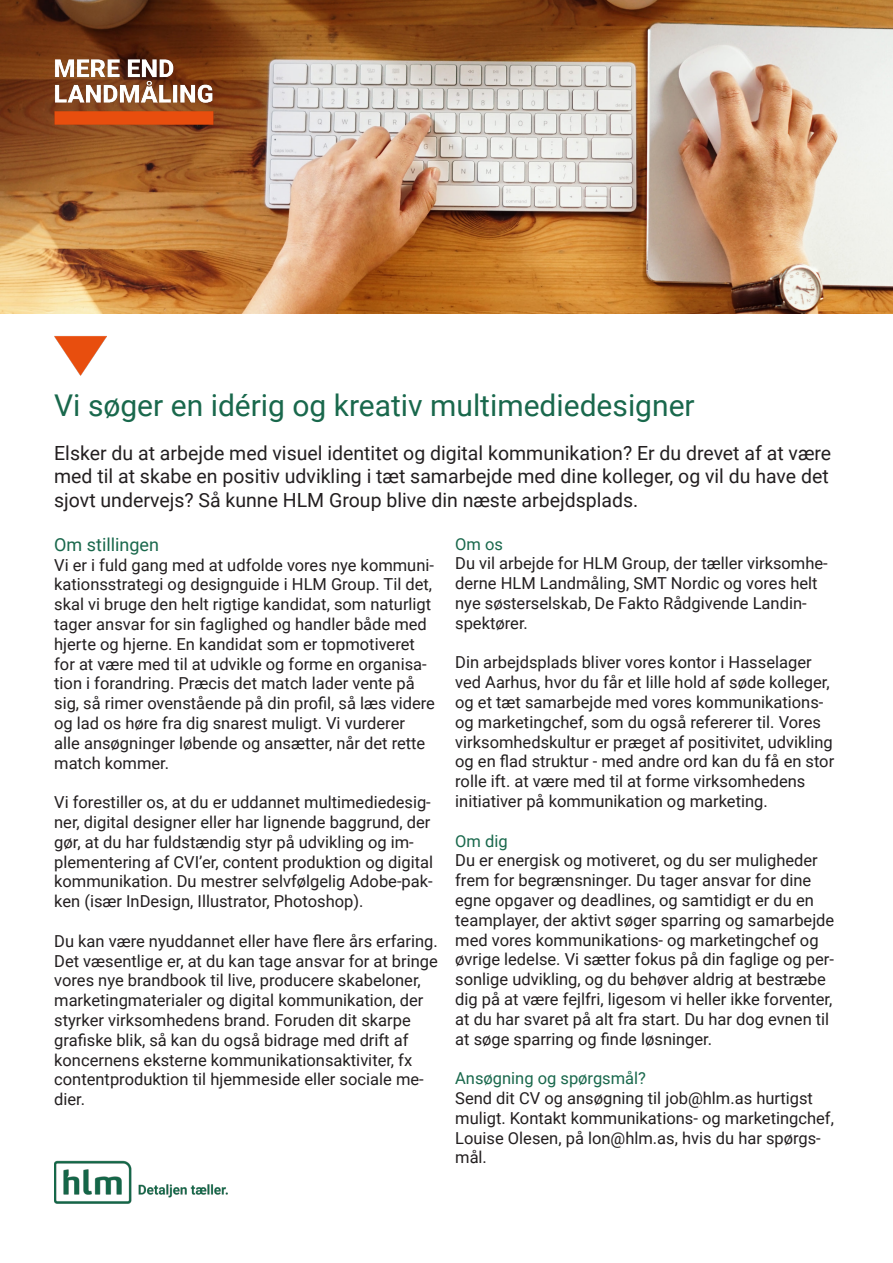
<style>
.page{position:relative;width:893px;height:1263px;background:#fff}
.page>*{position:absolute;margin:0;border:0;box-sizing:border-box;transform-origin:0 0}
.t1{font:30px "Roboto";color:#19684c}
.t2{font:19.5px/23.4px "Roboto";color:#231f20;text-align:justify}
.t3{font:18px "Roboto";color:#19684c}
.t4{font:16.5px/19.8px "Roboto";color:#231f20}
.t5{font:16.5px "Roboto";color:#19684c}
</style>
<div class="page">
<img style="left:0;top:0;width:893px;height:313px">
<img style="left:54px;top:336px;width:52px;height:40px">
<img style="left:52px;top:54px;width:164px;height:76px">
<img style="left:54px;top:1160px;width:174px;height:44px">
<p class="t1" style="left:54px;top:384px;width:642px">Vi søger en idérig og kreativ multimediedesigner</p>
<p class="t2" style="left:54px;top:441px;width:778px">Elsker du at arbejde med visuel identitet og digital kommunikation? Er du drevet af at være med til at skabe en positiv udvikling i tæt samarbejde med dine kolleger, og vil du have det sjovt undervejs? Så kunne HLM Group blive din næste arbejdsplads.</p>
<p class="t3" style="left:54px;top:532px;width:106px">Om stillingen</p>
<p class="t4" style="left:54px;top:554px;width:382px">Vi er i fuld gang med at udfolde vores nye kommuni&shy;kationsstrategi og designguide i HLM Group. Til det, skal vi bruge den helt rigtige kandidat, som naturligt tager ansvar for sin faglighed og handler både med hjerte og hjerne. En kandidat som er topmotiveret for at være med til at udvikle og forme en organisa&shy;tion i forandring. Præcis det match lader vente på sig, så rimer ovenstående på din profil, så læs videre og lad os høre fra dig snarest muligt. Vi vurderer<br>alle ansøgninger løbende og ansætter, når det rette match kommer.</p>
<p class="t4" style="left:54px;top:792px;width:380px">Vi forestiller os, at du er uddannet multimediedesig&shy;ner, digital designer eller har lignende baggrund, der gør, at du har fuldstændig styr på udvikling og im&shy;plementering af CVI’er, content produktion og digital kommunikation. Du mestrer selvfølgelig Adobe-pak&shy;ken (især InDesign, Illustrator, Photoshop).</p>
<p class="t4" style="left:54px;top:930px;width:385px">Du kan være nyuddannet eller have flere års erfaring.<br>Det væsentlige er, at du kan tage ansvar for at bringe vores nye brandbook til live, producere skabeloner, marketingmaterialer og digital kommunikation, der styrker virksomhedens brand. Foruden dit skarpe grafiske blik, så kan du også bidrage med drift af koncernens eksterne kommunikationsaktiviter, fx contentproduktion til hjemmeside eller sociale me&shy;dier.</p>
<p class="t5" style="left:455px;top:532px;width:49px">Om os</p>
<p class="t4" style="left:455px;top:553px;width:374px">Du vil arbejde for HLM Group, der tæller virksomhe&shy;derne HLM Landmåling, SMT Nordic og vores helt nye søsterselskab, De Fakto Rådgivende Landin&shy;spektører.</p>
<p class="t4" style="left:455px;top:652px;width:381px">Din arbejdsplads bliver vores kontor i Hasselager ved Aarhus, hvor du får et lille hold af søde kolleger, og et tæt samarbejde med vores kommunikations&shy;og marketingchef, som du også refererer til. Vores virksomhedskultur er præget af positivitet, udvikling og en flad struktur - med andre ord kan du få en stor rolle ift. at være med til at forme virksomhedens initiativer på kommunikation og marketing.</p>
<p class="t5" style="left:455px;top:829px;width:54px">Om dig</p>
<p class="t4" style="left:455px;top:850px;width:381px">Du er energisk og motiveret, og du ser muligheder frem for begrænsninger. Du tager ansvar for dine egne opgaver og deadlines, og samtidigt er du en teamplayer, der aktivt søger sparring og samarbejde med vores kommunikations- og marketingchef og øvrige ledelse. Vi sætter fokus på din faglige og per&shy;sonlige udvikling, og du behøver aldrig at bestræbe dig på at være fejlfri, ligesom vi heller ikke forventer, at du har svaret på alt fra start. Du har dog evnen til at søge sparring og finde løsninger.</p>
<p class="t5" style="left:455px;top:1067px;width:192px">Ansøgning og spørgsmål?</p>
<p class="t4" style="left:455px;top:1088px;width:380px">Send dit CV og ansøgning til job@hlm.as hurtigst muligt. Kontakt kommunikations- og marketingchef, Louise Olesen, på lon@hlm.as, hvis du har spørgs&shy;mål.</p>
</div>
